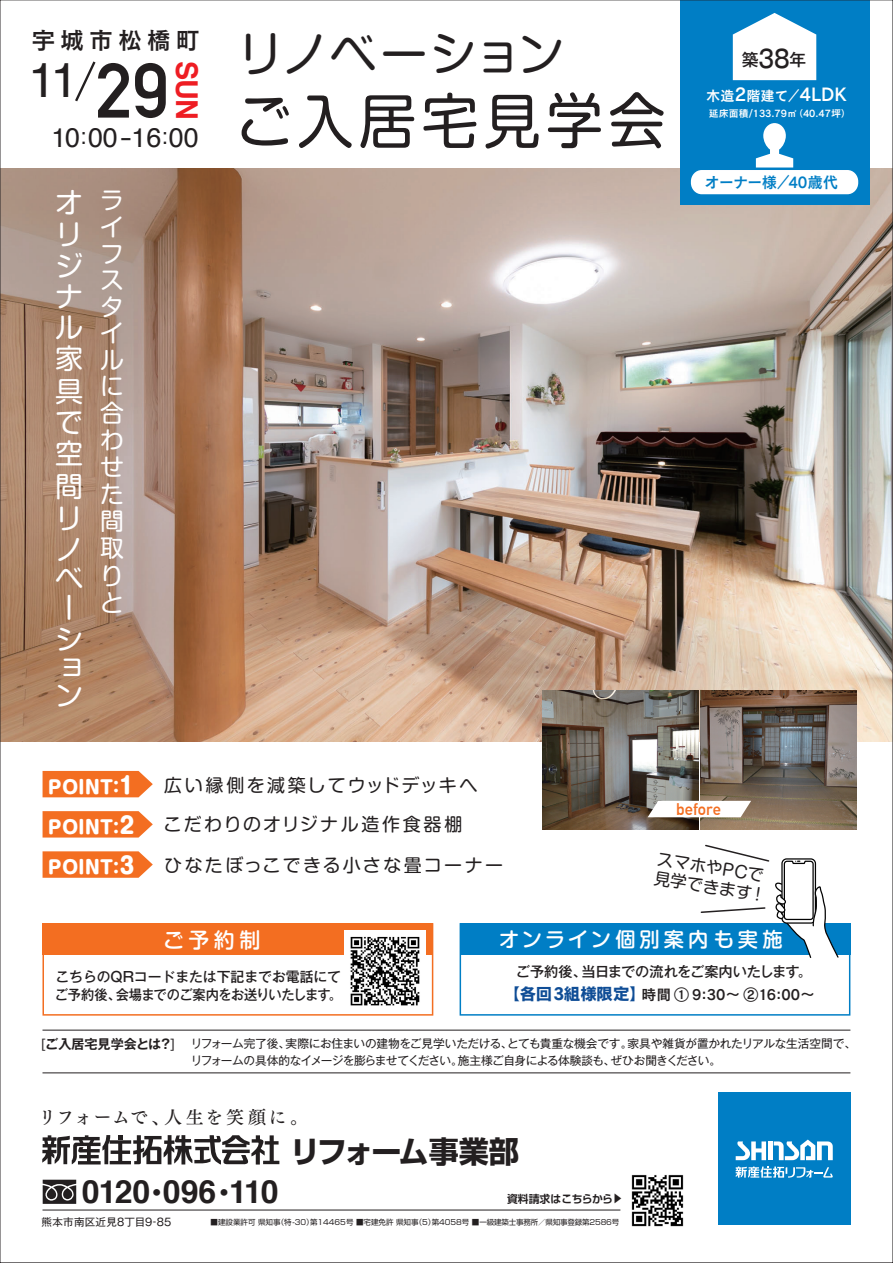
<style>
.page{position:relative;width:893px;height:1263px;background:#fff}
.page>*{position:absolute;margin:0;border:0;box-sizing:border-box;transform-origin:0 0}
.t1{font:700 76.2px "DIN Alternate";color:#231f20}
.t2{font:60px "Shin M Go Pro";letter-spacing:.095em;color:#231f20;scale:.95 1}
.t3{font:49.2px "Helvetica";color:#231f20}
.t4{font:48px "Shin M Go Pro";color:#231f20}
.t5{font:700 31.95px "Helvetica";letter-spacing:-.02em;color:#231f20}
.t6{font:700 30.15px "Shin Go Pro";letter-spacing:-.085em;color:#231f20}
.t7{font:700 30.15px "Helvetica";color:#ee1d23;scale:.95 1}
.t8{font:28.05px/31.2px "Shin M Go Pro";color:#fff}
.t9{font:27px "Helvetica";color:#231f20}
.t10{font:24px "Cezanne Pro DB";letter-spacing:.205em;color:#231f20}
.t11{font:23.85px/26.8px "Shin M Go Pro";color:#fff}
.t12{font:500 21px "Shin M Go Pro";color:#fff}
.t13{font:500 20.25px "Shin M Go Pro";letter-spacing:.195em;color:#fff}
.t14{font:18px "Shin M Go Pro";letter-spacing:.13em;color:#231f20}
.t15{font:800 18px "Shin M Go Pro";color:#fff}
.t16{font:18px "Tsuku Min Pro D";letter-spacing:.08em;color:#231f20}
.t17{font:17.1px "Cezanne Pro B";letter-spacing:-.04em;color:#0f4d96}
.t18{font:500 16.8px "Gothic MB101 Pro";color:#231f20}
.t19{font:16.5px/19.5px "Shin M Go Pro";color:#231f20}
.t20{font:700 16.5px "DIN Alternate";letter-spacing:.005em;color:#f36e21}
.t21{font:15.6px "Cezanne Pro DB";letter-spacing:-.04em;color:#007ec5}
.t22{font:14.85px "Cezanne Pro DB";color:#231f20}
.t23{font:500 14.25px "Gothic MB101 Pro";letter-spacing:-.01em;color:#231f20}
.t24{font:14.25px "Cezanne Pro DB";color:#fff}
.t25{font:500 13.95px "Gothic MB101 Pro";letter-spacing:-.045em;color:#231f20;scale:.95 1}
.t26{font:500 13.95px "Gothic MB101 Pro";color:#231f20}
.t27{font:700 13.05px "Gothic MB101 Pro De";color:#231f20}
.t28{font:11.7px/16.5px "Gothic MB101 Pro";letter-spacing:-.035em;color:#231f20}
.t29{font:700 10.8px "Shin Go Pro De";letter-spacing:.005em;color:#231f20}
.t30{font:10.5px "Gothic MB101 Pro";letter-spacing:.025em;color:#231f20}
.t31{font:10.05px "Cezanne Pro DB";color:#fff}
.t32{font:7.5px "Shin Go Pro";color:#231f20}
.s1{font-family:"Shin Go Pro";font-size:20.25px}
.s2{font-family:"Shin Go Pro";font-size:23.25px}
.s3{font-size:24.15px}
.s4{font-size:18.6px}
.s5{font-size:22.5px}
.s6{font-family:"Gothic MB101 Pro";font-weight:400}
.s7{font-family:"Cezanne Pro B";font-weight:400}
</style>
<div class="page">
<img style="left:2px;top:168px;width:889px;height:573px">
<div style="left:680px;top:0;width:189px;height:204px;background:#007ec5"></div>
<svg style="left:733px;top:13px;width:83px;height:67px"></svg>
<svg style="left:756px;top:123px;width:37px;height:45px"></svg>
<div style="left:691px;top:170px;width:167px;height:24px;background:#fff;border-radius:11px"></div>
<svg style="left:42px;top:954px;width:391px;height:62px"></svg>
<div style="left:42px;top:923px;width:391px;height:31px;background:#f36e21"></div>
<img style="left:631px;top:1174px;width:53px;height:53px">
<svg style="left:43px;top:1180px;width:33px;height:24px"></svg>
<svg style="left:42px;top:1135px;width:237px;height:30px"></svg>
<hr style="left:42px;top:1210px;width:578px;height:1px;background:#231f20">
<div style="left:718px;top:1092px;width:132px;height:133px;background:#007ec5"></div>
<svg style="left:736px;top:1139px;width:97px;height:21px"></svg>
<svg style="left:736px;top:1166px;width:97px;height:12px"></svg>
<img style="left:345px;top:931px;width:80px;height:80px">
<svg style="left:43px;top:771px;width:110px;height:26px;background:#f3772f"></svg>
<img style="left:543px;top:690px;width:155px;height:139px">
<img style="left:701px;top:690px;width:156px;height:139px">
<svg style="left:75px;top:61px;width:21px;height:41px"></svg>
<svg style="left:648px;top:801px;width:103px;height:16px"></svg>
<svg style="left:43px;top:811px;width:110px;height:26px;background:#f37830"></svg>
<svg style="left:43px;top:851px;width:110px;height:27px;background:#f37a34"></svg>
<svg style="left:460px;top:844px;width:390px;height:172px"></svg>
<hr style="left:42px;top:1030px;width:808px;height:1px;background:#231f20">
<hr style="left:42px;top:1072px;width:808px;height:1px;background:#231f20">
<h3 class="t10" style="left:31px;top:25px;width:170px">宇城市松橋町</h3>
<h3 class="t3" style="left:28px;top:42px;width:51px">11</h3>
<h3 class="t7" style="left:211px;top:61px;width:64px;rotate:90deg">SUN</h3>
<h1 class="t1" style="left:96px;top:33px;width:75px">29</h1>
<h3 class="t9" style="left:52px;top:117px;width:149px">10<span class="s1">:</span>00<span class="s2">-</span>16<span class="s1">:</span>00</h3>
<h3 class="t8" style="left:55px;top:184px;width:29px">オリジナル家具で空間リノベーシ</h3>
<h3 class="t8" style="left:55px;top:650px;width:28px;line-height:27.8px">ョン</h3>
<h3 class="t11" style="left:100px;top:184px;width:25px">ライフスタイルに合わせた間取りと</h3>
<h3 class="t4" style="left:238px;top:15px;width:328px">リノベーション</h3>
<h2 class="t2" style="left:236px;top:72px;width:454px">ご入居宅見学会</h2>
<h3 class="t18" style="left:742px;top:46px;width:66px">築<span class="s3">38</span>年</h3>
<p class="t24" style="left:706px;top:86px;width:141px">木造<span class="s4">2</span>階建て／<span class="s4">4LDK</span></p>
<p class="t31" style="left:709px;top:107px;width:144px">延床面積/133.79㎡（40.47坪）</p>
<h3 class="t21" style="left:704px;top:172px;width:135px">オーナー様／40歳代</h3>
<h3 class="t15" style="left:48px;top:772px;width:87px">POINT:<span class="s5">1</span></h3>
<h3 class="t15" style="left:48px;top:812px;width:88px">POINT:<span class="s5">2</span></h3>
<h3 class="t15" style="left:48px;top:853px;width:88px">POINT:<span class="s5">3</span></h3>
<h3 class="t19" style="left:659px;top:847px;width:115px;rotate:9deg">スマホやPCで見学できます！</h3>
<h3 class="t14" style="left:164px;top:771px;width:315px">広い縁側を減築してウッドデッキへ</h3>
<h3 class="t20" style="left:676px;top:797px;width:46px">before</h3>
<h3 class="t14" style="left:164px;top:810px;width:300px">こだわりのオリジナル造作食器棚</h3>
<h3 class="t14" style="left:164px;top:850px;width:341px">ひなたぼっこできる小さな畳コーナー</h3>
<h3 class="t12" style="left:163px;top:923px;width:99px">ご予約制</h3>
<h3 class="t13" style="left:499px;top:923px;width:285px">オンライン個別案内も実施</h3>
<p class="t22" style="left:641px;top:985px;width:175px">時間 ① 9:30～ ②16:00～</p>
<p class="t23" style="left:516px;top:960px;width:298px">ご予約後、当日までの流れをご案内いたします。</p>
<p class="t26" style="left:55px;top:965px;width:287px">こちらのQRコードまたは下記までお電話にて</p>
<p class="t25" style="left:55px;top:983px;width:304px">ご予約後、会場までのご案内をお送りいたします。</p>
<h3 class="t17" style="left:503px;top:983px;width:145px">【各回3組様限定】</h3>
<p class="t27" style="left:41px;top:1033px;width:136px"><span class="s6">[</span>ご入居宅見学会とは？<span class="s6">]</span></p>
<p class="t28" style="left:191px;top:1034px;width:667px">リフォーム完了後、実際にお住まいの建物をご見学いただける、とても貴重な機会です。家具や雑貨が置かれたリアルな生活空間で、リフォームの具体的なイメージを膨らませてください。施主様ご自身による体験談も、ぜひお聞きください。</p>
<h3 class="t16" style="left:39px;top:1101px;width:271px">リフォームで、人生を笑顔に。</h3>
<h3 class="t5" style="left:82px;top:1166px;width:198px">0120<span class="s7">･</span>096<span class="s7">･</span>110</h3>
<h3 class="t6" style="left:290px;top:1127px;width:230px">リフォーム事業部</h3>
<p class="t29" style="left:507px;top:1190px;width:108px">資料請求はこちらから</p>
<p class="t29" style="left:626px;top:1193px;width:12px;rotate:90deg">▲</p>
<p class="t30" style="left:42px;top:1213px;width:131px">熊本市南区近見8丁目9-85</p>
<p class="t32" style="left:211px;top:1216px;width:410px">■建設業許可 県知事（特-30）第14465号 ■宅建免許 県知事（5）第4058号 ■一級建築士事務所／県知事登録第2586号</p>
</div>
